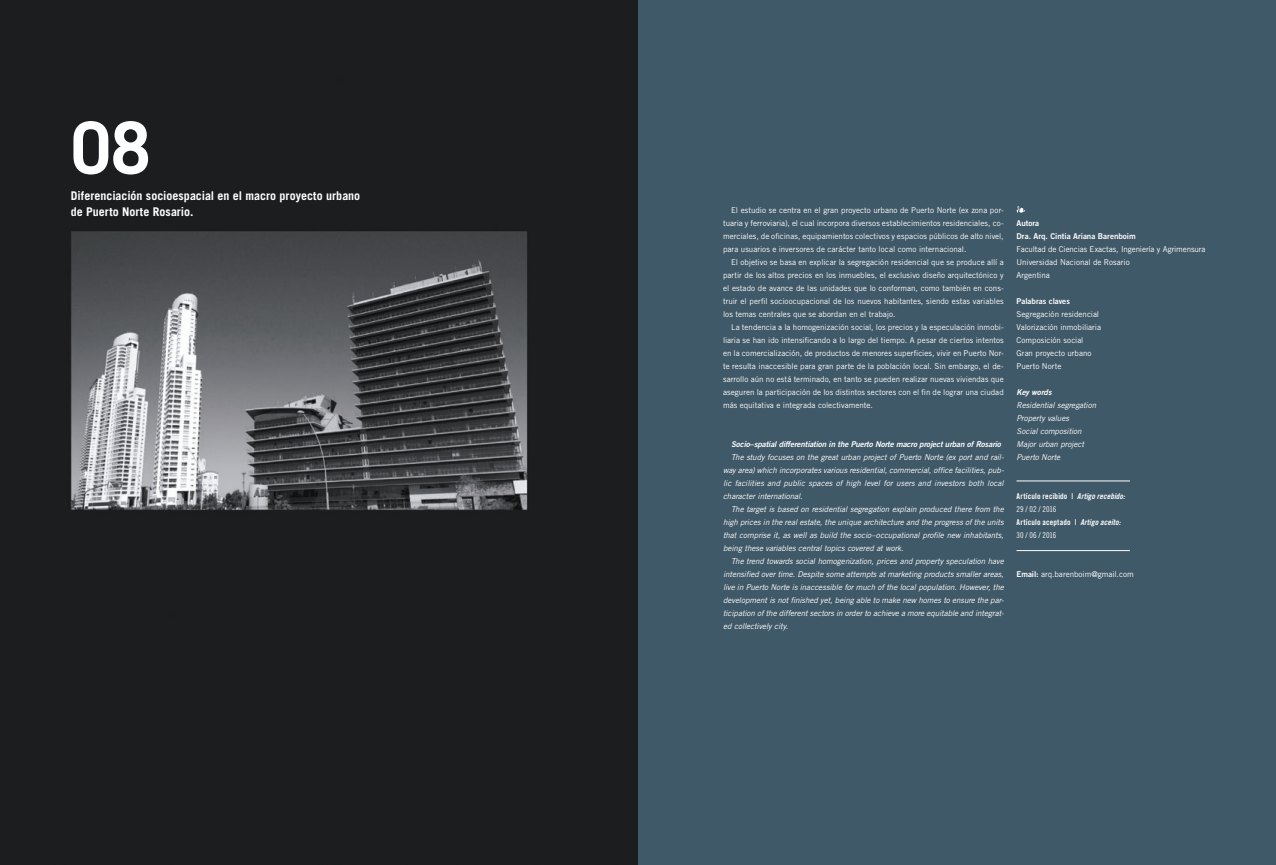
<style>
.page{position:relative;width:1276px;height:865px;background:#fff}
.page>*{position:absolute;margin:0;border:0;box-sizing:border-box;transform-origin:0 0}
.t1{font:700 72px "Trade Gothic LT Std";color:#fff}
.Título_Apertura_Nota{font:700 12px/16.2px "Trade Gothic LT Std";color:#fff}
.Cuerpo_texto{font:8px/13px "Trade Gothic LT Std";color:#fff;text-align:justify}
.Cuerpo_texto-2{font:italic 8px/13px "Trade Gothic LT Std";letter-spacing:-.005em;color:#fff;text-align:justify}
.Cuerpo_texto-3{font:8px "Trade Gothic LT Std Bd 2 Obl";letter-spacing:-.015em;color:#fff}
.Cuerpo_texto-4{font:8px "Trade Gothic LT Std Bd Cn 20";letter-spacing:.02em;color:#fff}
.Cuerpo_texto-5{font:8px "Trade Gothic LT Std Bd 2";color:#fff}
.Cuerpo_texto-6{font:8px "Trade Gothic LT Std Cn 18";letter-spacing:.005em;color:#fff}
.s1{font-family:"Trade Gothic LT Std Bd Cn 20 Obl"}
.s2{font-family:"Trade Gothic LT Std Bd 2"}
</style>
<div class="page">
<div style="left:638px;top:0;width:638px;height:865px;background:#405968"></div>
<img style="left:0;top:0;width:638px;height:865px">
<hr style="left:1016px;top:480px;width:114px;height:1px;background:#fff">
<hr style="left:1016px;top:550px;width:114px;height:1px;background:#fff">
<svg style="left:1016px;top:206px;width:9px;height:7px"></svg>
<p class="t1" style="left:71px;top:104px;width:81px">08</p>
<p class="Título_Apertura_Nota" style="left:71px;top:187px;width:291px">Diferenciación socioespacial en el macro proyecto urbano de Puerto Norte Rosario.</p>
<p class="Cuerpo_texto" style="left:723px;top:203px;width:282px;text-indent:8px">El estudio se centra en el gran proyecto urbano de Puerto Norte (ex zona por&shy;tuaria y ferroviaria), el cual incorpora diversos establecimientos residenciales, co&shy;merciales, de oficinas, equipamientos colectivos y espacios públicos de alto nivel, para usuarios e inversores de carácter tanto local como internacional.</p>
<p class="Cuerpo_texto" style="left:723px;top:255px;width:282px;text-indent:8px">El objetivo se basa en explicar la segregación residencial que se produce allí a partir de los altos precios en los inmuebles, el exclusivo diseño arquitectónico y el estado de avance de las unidades que lo conforman, como también en cons&shy;truir el perfil socioocupacional de los nuevos habitantes, siendo estas variables los temas centrales que se abordan en el trabajo.</p>
<p class="Cuerpo_texto" style="left:723px;top:320px;width:282px;text-indent:8px">La tendencia a la homogenización social, los precios y la especulación inmobi&shy;liaria se han ido intensificando a lo largo del tiempo. A pesar de ciertos intentos en la comercialización, de productos de menores superficies, vivir en Puerto Nor&shy;te resulta inaccesible para gran parte de la población local. Sin embargo, el de&shy;sarrollo aún no está terminado, en tanto se pueden realizar nuevas viviendas que aseguren la participación de los distintos sectores con el fin de lograr una ciudad más equitativa e integrada colectivamente.</p>
<p class="Cuerpo_texto-3" style="left:731px;top:439px;width:271px">Socio–spatial differentiation in the Puerto Norte macro project urban of Rosario</p>
<p class="Cuerpo_texto-2" style="left:723px;top:450px;width:282px;text-indent:8px">The study focuses on the great urban project of Puerto Norte (ex port and rail&shy;way area) which incorporates various residential, commercial, office facilities, pub&shy;lic facilities and public spaces of high level for users and investors both local character international.</p>
<p class="Cuerpo_texto-2" style="left:723px;top:502px;width:282px;text-indent:8px">The target is based on residential segregation explain produced there from the high prices in the real estate, the unique architecture and the progress of the units that comprise it, as well as build the socio–occupational profile new inhabitants, being these variables central topics covered at work.</p>
<p class="Cuerpo_texto-2" style="left:723px;top:554px;width:282px;text-indent:8px">The trend towards social homogenization, prices and property speculation have intensified over time. Despite some attempts at marketing products smaller areas, live in Puerto Norte is inaccessible for much of the local population. However, the development is not finished yet, being able to make new homes to ensure the par&shy;ticipation of the different sectors in order to achieve a more equitable and integrat&shy;ed collectively city.</p>
<p class="Cuerpo_texto-5" style="left:1016px;top:218px;width:24px">Autora</p>
<p class="Cuerpo_texto-5" style="left:1016px;top:231px;width:121px">Dra. Arq. Cintia Ariana Barenboim</p>
<p class="Cuerpo_texto" style="left:1016px;top:242px;width:191px">Facultad de Ciencias Exactas, Ingeniería y Agrimensura</p>
<p class="Cuerpo_texto" style="left:1016px;top:255px;width:115px">Universidad Nacional de Rosario</p>
<p class="Cuerpo_texto" style="left:1016px;top:268px;width:35px">Argentina</p>
<p class="Cuerpo_texto-5" style="left:1016px;top:296px;width:55px">Palabras claves</p>
<p class="Cuerpo_texto" style="left:1016px;top:307px;width:84px">Segregación residencial</p>
<p class="Cuerpo_texto" style="left:1016px;top:320px;width:86px">Valorización inmobiliaria</p>
<p class="Cuerpo_texto" style="left:1016px;top:333px;width:68px">Composición social</p>
<p class="Cuerpo_texto" style="left:1016px;top:346px;width:76px">Gran proyecto urbano</p>
<p class="Cuerpo_texto" style="left:1016px;top:359px;width:46px">Puerto Norte</p>
<p class="Cuerpo_texto-3" style="left:1016px;top:387px;width:37px">Key words</p>
<p class="Cuerpo_texto-2" style="left:1016px;top:398px;width:81px">Residential segregation</p>
<p class="Cuerpo_texto-2" style="left:1016px;top:411px;width:54px">Property values</p>
<p class="Cuerpo_texto-2" style="left:1016px;top:424px;width:67px">Social composition</p>
<p class="Cuerpo_texto-2" style="left:1016px;top:437px;width:69px">Major urban project</p>
<p class="Cuerpo_texto-2" style="left:1016px;top:450px;width:45px">Puerto Norte</p>
<p class="Cuerpo_texto-4" style="left:1016px;top:491px;width:110px">Artículo recibido | <span class="s1">Artigo recebido:</span></p>
<p class="Cuerpo_texto-6" style="left:1016px;top:504px;width:41px">29 / 02 / 2016</p>
<p class="Cuerpo_texto-4" style="left:1016px;top:517px;width:106px">Artículo aceptado | <span class="s1">Artigo aceito:</span></p>
<p class="Cuerpo_texto-6" style="left:1016px;top:530px;width:41px">30 / 06 / 2016</p>
<p class="Cuerpo_texto" style="left:1016px;top:567px;width:119px"><span class="s2">Email:</span> arq.barenboim@gmail.com</p>
</div>
